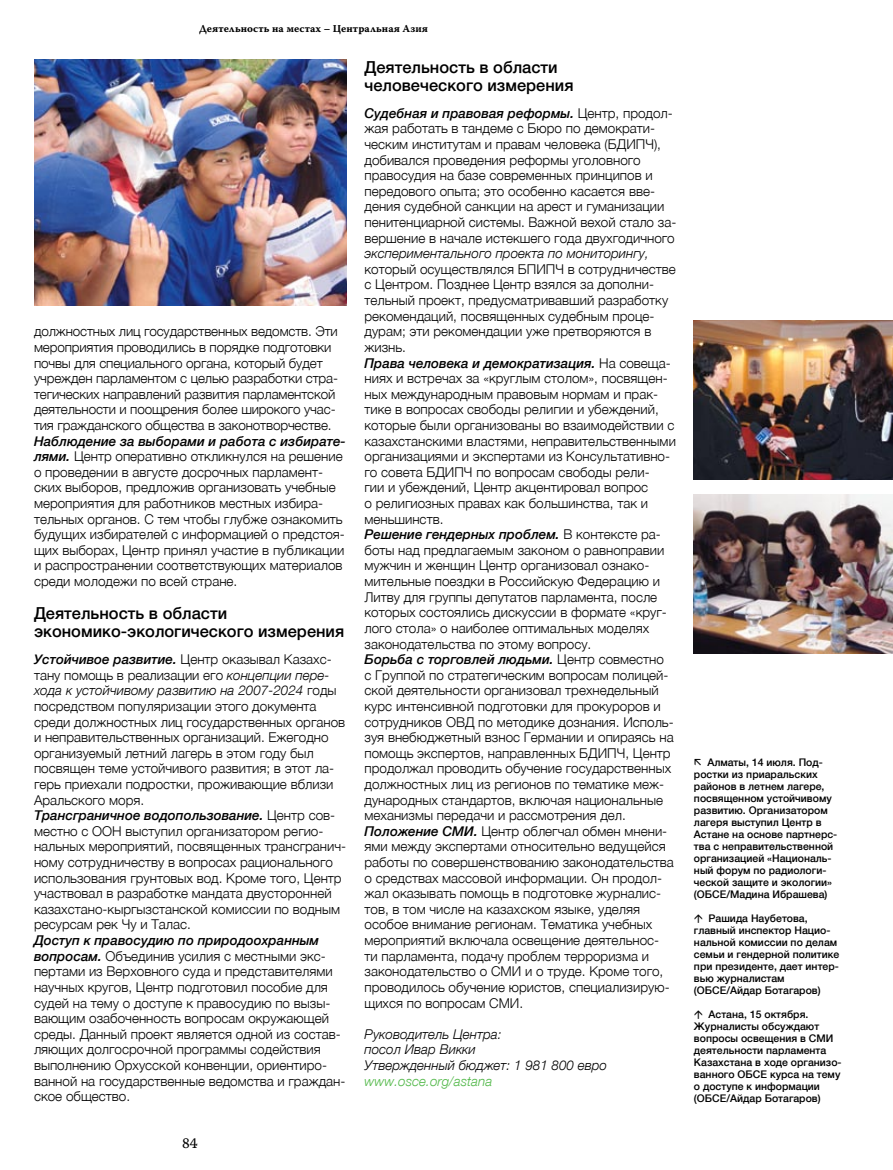
<style>
.page{position:relative;width:893px;height:1170px;background:#fff}
.page>*{position:absolute;margin:0;border:0;box-sizing:border-box;transform-origin:0 0}
.t1{font:500 16.5px/18.3px "Helvetica Neue LTCYR";color:#000}
.t2{font:15px "Warnock Pro Capt";color:#000}
.t3{font:300 13.5px/15.6px "Helvetica Neue LTCYR";color:#000}
.t4{font:italic 300 13.5px/15.6px "Helvetica Neue LTCYR";color:#000}
.t5{font:500 10.5px/12px "Helvetica Neue LTCYR";color:#000}
.t6{font:10.5px "Warnock Pro Bold Capt";color:#000}
.s1{font-weight:500;font-style:italic}
.s2{font-style:italic}
.s3{color:#51b848}
</style>
<div class="page">
<img style="left:34px;top:60px;width:313px;height:245px">
<img style="left:694px;top:321px;width:199px;height:158px">
<img style="left:694px;top:494px;width:199px;height:159px">
<p class="t6" style="left:199px;top:22px;width:231px">Деятельность на местах – Центральная Азия</p>
<p class="t3" style="left:34px;top:324px;width:313px">должностных лиц государственных ведомств. Эти мероприятия проводились в порядке подготовки почвы для специального органа, который будет учрежден парламентом с целью разработки стра&shy;тегических направлений развития парламентской деятельности и поощрения более широкого учас&shy;тия гражданского общества в законотворчестве.<br><span class="s1">Наблюдение за выборами и работа с избирате&shy;лями.</span> Центр оперативно откликнулся на решение о проведении в августе досрочных парламент&shy;ских выборов, предложив организовать учебные мероприятия для работников местных избира&shy;тельных органов. С тем чтобы глубже ознакомить будущих избирателей с информацией о предстоя&shy;щих выборах, Центр принял участие в публикации и распространении соответствующих материалов среди молодежи по всей стране.</p>
<p class="t1" style="left:34px;top:604px;width:312px">Деятельность в области экономико-экологического измерения</p>
<p class="t3" style="left:34px;top:651px;width:314px"><span class="s1">Устойчивое развитие.</span> Центр оказывал Казахс&shy;тану помощь в реализации его <span class="s2">концепции пере&shy;хода к устойчивому развитию на 2007-2024</span> годы посредством популяризации этого документа среди должностных лиц государственных органов и неправительственных организаций. Ежегодно организуемый летний лагерь в этом году был посвящен теме устойчивого развития; в этот ла&shy;герь приехали подростки, проживающие вблизи Аральского моря.<br><span class="s1">Трансграничное водопользование.</span> Центр сов&shy;местно с ООН выступил организатором регио&shy;нальных мероприятий, посвященных трансгранич&shy;ному сотрудничеству в вопросах рационального использования грунтовых вод. Кроме того, Центр участвовал в разработке мандата двусторонней казахстано-кыргызстанской комиссии по водным ресурсам рек Чу и Талас.<br><span class="s1">Доступ к правосудию по природоохранным вопросам.</span> Объединив усилия с местными экс&shy;пертами из Верховного суда и представителями научных кругов, Центр подготовил пособие для судей на тему о доступе к правосудию по вызы&shy;вающим озабоченность вопросам окружающей среды. Данный проект является одной из состав&shy;ляющих долгосрочной программы содействия выполнению Орхусской конвенции, ориентиро&shy;ванной на государственные ведомства и граждан&shy;ское общество.</p>
<p class="t2" style="left:182px;top:1133px;width:17px">84</p>
<p class="t1" style="left:364px;top:58px;width:211px">Деятельность в области человеческого измерения</p>
<p class="t3" style="left:364px;top:105px;width:313px"><span class="s1">Судебная и правовая реформы.</span> Центр, продол&shy;жая работать в тандеме с Бюро по демократи&shy;ческим институтам и правам человека (БДИПЧ), добивался проведения реформы уголовного правосудия на базе современных принципов и передового опыта; это особенно касается вве&shy;дения судебной санкции на арест и гуманизации пенитенциарной системы. Важной вехой стало за&shy;вершение в начале истекшего года двухгодичного <span class="s2">экспериментального проекта по мониторингу, </span>который осуществлялся БПИПЧ в сотрудничестве с Центром. Позднее Центр взялся за дополни&shy;тельный проект, предусматривавший разработку рекомендаций, посвященных судебным проце&shy;дурам; эти рекомендации уже претворяются в жизнь.<br><span class="s1">Права человека и демократизация.</span> На совеща&shy;ниях и встречах за «круглым столом», посвящен&shy;ных международным правовым нормам и прак&shy;тике в вопросах свободы религии и убеждений, которые были организованы во взаимодействии с казахстанскими властями, неправительственными организациями и экспертами из Консультативно&shy;го совета БДИПЧ по вопросам свободы рели-<br>гии и убеждений, Центр акцентировал вопрос<br>о религиозных правах как большинства, так и меньшинств.<br><span class="s1">Решение гендерных проблем.</span> В контексте ра&shy;боты над предлагаемым законом о равноправии мужчин и женщин Центр организовал ознако&shy;мительные поездки в Российскую Федерацию и Литву для группы депутатов парламента, после которых состоялись дискуссии в формате «круг&shy;лого стола» о наиболее оптимальных моделях законодательства по этому вопросу.<br><span class="s1">Борьба с торговлей людьми.</span> Центр совместно<br>с Группой по стратегическим вопросам полицей&shy;ской деятельности организовал трехнедельный курс интенсивной подготовки для прокуроров и сотрудников ОВД по методике дознания. Исполь&shy;зуя внебюджетный взнос Германии и опираясь на помощь экспертов, направленных БДИПЧ, Центр продолжал проводить обучение государственных должностных лиц из регионов по тематике меж&shy;дународных стандартов, включая национальные механизмы передачи и рассмотрения дел.<br><span class="s1">Положение СМИ.</span> Центр облегчал обмен мнени&shy;ями между экспертами относительно ведущейся работы по совершенствованию законодательства о средствах массовой информации. Он продол&shy;жал оказывать помощь в подготовке журналис&shy;тов, в том числе на казахском языке, уделяя особое внимание регионам. Тематика учебных мероприятий включала освещение деятельнос-<br>ти парламента, подачу проблем терроризма и законодательство о СМИ и о труде. Кроме того, проводилось обучение юристов, специализирую&shy;щихся по вопросам СМИ.</p>
<p class="t4" style="left:364px;top:1026px;width:244px">Руководитель Центра:<br>посол Ивар Викки<br>Утвержденный бюджет: 1 981 800 евро <span class="s3">www.osce.org/astana</span></p>
<p class="t5" style="left:694px;top:756px;width:145px;text-indent:13px">Алматы, 14 июля. Под&shy;ростки из приаральских районов в летнем лагере, посвященном устойчивому развитию. Организатором лагеря выступил Центр в<br>Астане на основе партнерс&shy;тва с неправительственной организацией «Националь&shy;ный форум по радиологи&shy;ческой защите и экологии» (ОБСЕ/Мадина Ибрашева)</p>
<p class="t5" style="left:694px;top:912px;width:147px">• Рашида Наубетова, главный инспектор Нацио&shy;нальной комиссии по делам семьи и гендерной политике при президенте, дает интер&shy;вью журналистам (ОБСЕ/Айдар Ботагаров)</p>
<p class="t5" style="left:694px;top:1008px;width:149px">• Астана, 15 октября.<br>Журналисты обсуждают вопросы освещения в СМИ деятельности парламента<br>Казахстана в ходе организо&shy;ванного ОБСЕ курса на тему о доступе к информации (ОБСЕ/Айдар Ботагаров)</p>
</div>
